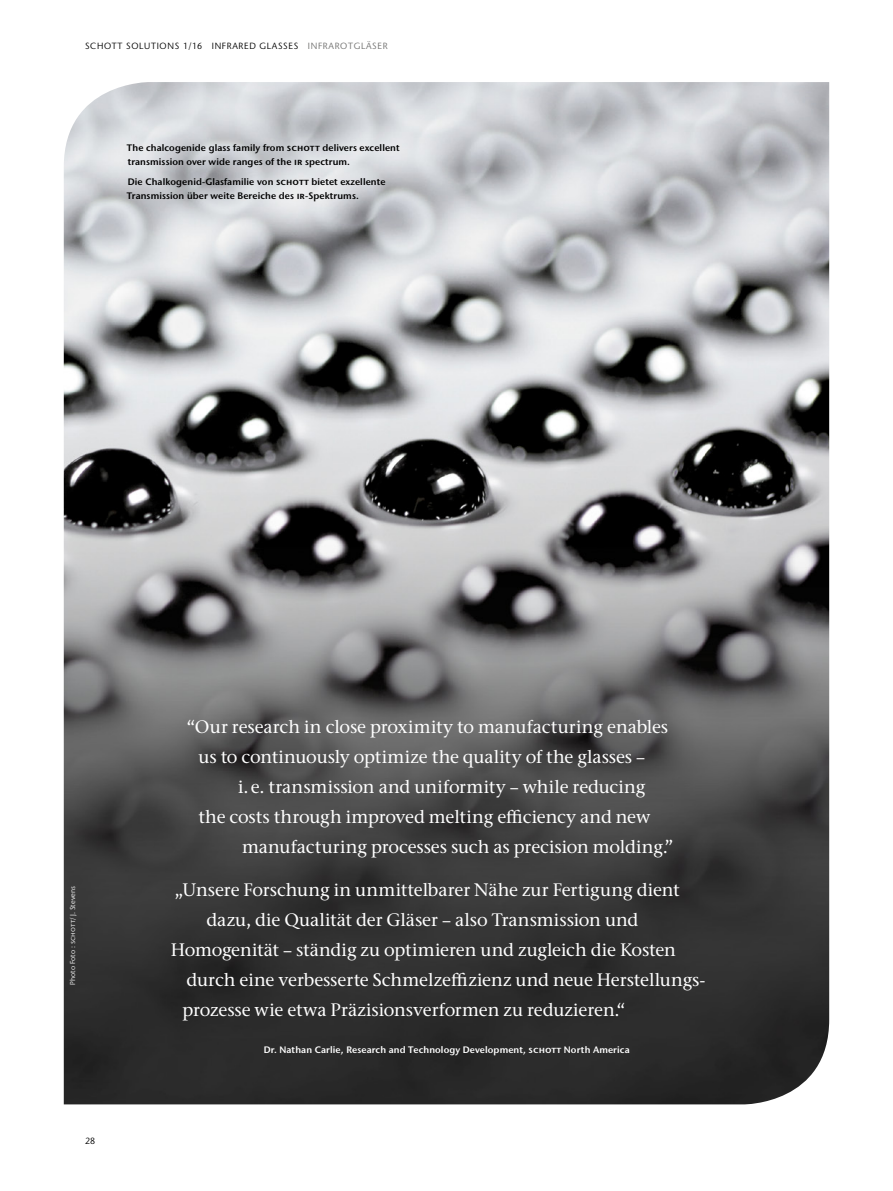
<style>
.page{position:relative;width:893px;height:1191px;background:#fff}
.page>*{position:absolute;margin:0;border:0;box-sizing:border-box;transform-origin:0 0}
.t1{font:500 18px/30px "Stone Serif ITC Pro";letter-spacing:-.005em;color:#fff}
.t2{font:600 9.3px/13.5px "Stone Sans IIITC Pro";letter-spacing:.01em;color:#000}
.t3{font:600 9.3px "Stone Sans IIITC Pro";letter-spacing:.01em;color:#fff}
.t4{font:9px "Stone Sans IIITC Pro";letter-spacing:.075em;color:#000}
.t5{font:7.2px "Stone Sans IIITC Pro";letter-spacing:.01em;color:#fff}
.s1{color:#6f6f6e}
</style>
<div class="page">
<img style="left:64px;top:82px;width:765px;height:1022px">
<p class="t4" style="left:85px;top:40px;width:304px">SCHOTT SOLUTIONS 1/16 INFRARED GLASSES <span class="s1">INFRAROTGLÄSER</span></p>
<p class="t2" style="left:127px;top:141px;width:274px">The chalcogenide glass family from SCHOTT delivers excellent transmission over wide ranges of the IR spectrum.</p>
<p class="t2" style="left:127px;top:175px;width:260px">Die Chalkogenid-Glasfamilie von SCHOTT bietet exzellente<br>Transmission über weite Bereiche des IR-Spektrums.</p>
<p class="t5" style="left:68px;top:985px;width:100px;rotate:-90deg">Photo Foto : schott/J. Stevens</p>
<p class="t4" style="left:85px;top:1135px;width:12px">28</p>
<p class="t1" style="left:198px;top:711px;width:471px;text-indent:-12px">“Our research in close proximity to manufacturing enables us to continuously optimize the quality of the glasses –</p>
<p class="t1" style="left:238px;top:771px;width:409px">i. e. transmission and uniformity – while reducing</p>
<p class="t1" style="left:198px;top:801px;width:453px">the costs through improved melting efficiency and new</p>
<p class="t1" style="left:242px;top:831px;width:433px">manufacturing processes such as precision molding.”</p>
<p class="t1" style="left:175px;top:875px;width:507px">„Unsere Forschung in unmittelbarer Nähe zur Fertigung dient</p>
<p class="t1" style="left:206px;top:905px;width:434px">dazu, die Qualität der Gläser – also Transmission und</p>
<p class="t1" style="left:171px;top:935px;width:507px">Homogenität – ständig zu optimieren und zugleich die Kosten</p>
<p class="t1" style="left:187px;top:965px;width:520px">durch eine verbesserte Schmelzeffizienz und neue Herstellungs-</p>
<p class="t1" style="left:183px;top:995px;width:444px">prozesse wie etwa Präzisionsverformen zu reduzieren.“</p>
<p class="t3" style="left:264px;top:1043px;width:367px">Dr. Nathan Carlie, Research and Technology Development, SCHOTT North America</p>
</div>
